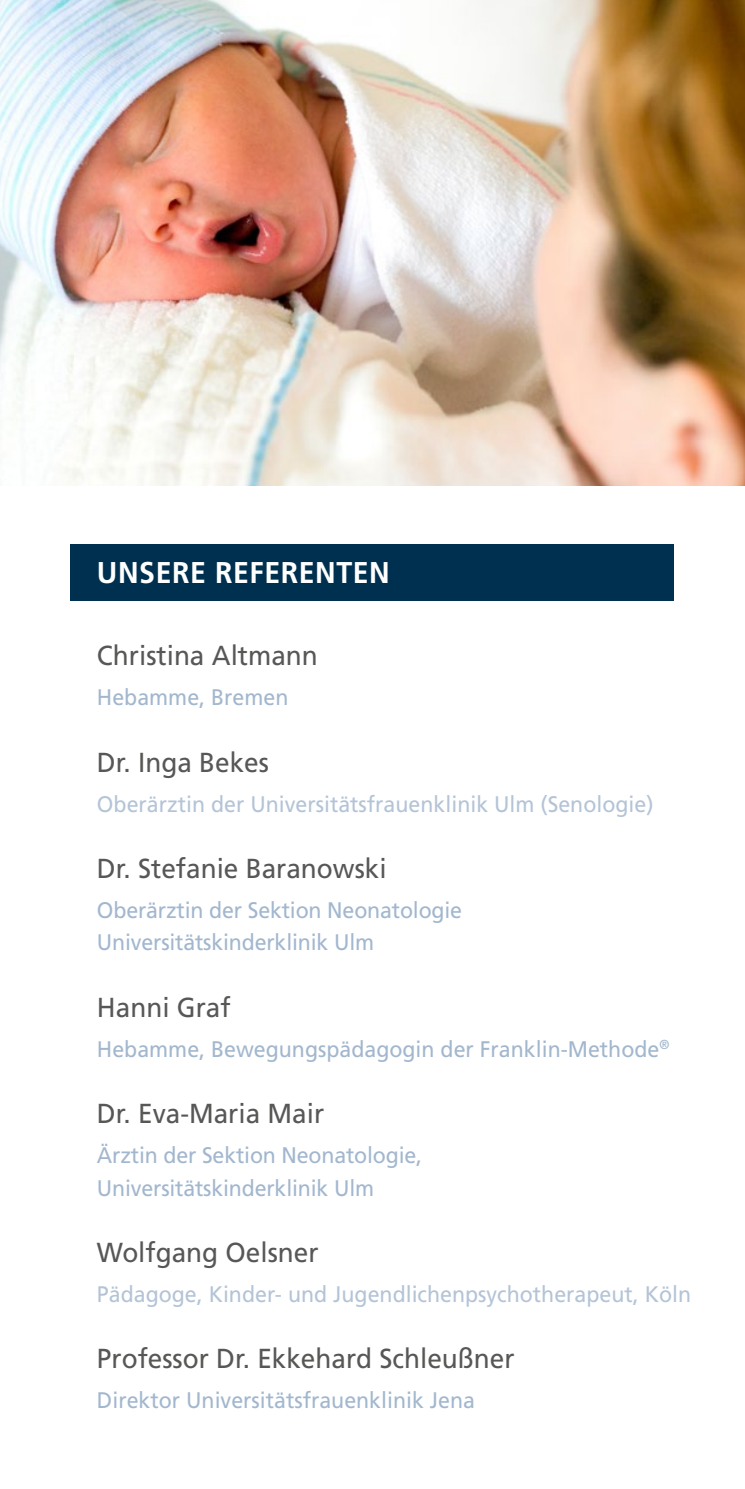
<style>
.page{position:relative;width:745px;height:1489px;background:#fff}
.page>*{position:absolute;margin:0;border:0;box-sizing:border-box;transform-origin:0 0}
.t1{font:700 30px "Frutiger LT";letter-spacing:.02em;color:#fff;scale:.95 1}
.t2{font:27.5px "Frutiger LT";color:#575756;scale:.95 1}
.t3{font:22.5px "Frutiger LT";letter-spacing:-.01em;color:#a2b7ce;scale:.95 1}
.t4{font:22.5px "Frutiger LT";color:#b4c4d7;scale:.95 1}
</style>
<div class="page">
<div style="left:71px;top:544px;width:602px;height:57px;background:#00304f"></div>
<img style="left:0;top:0;width:744px;height:485px">
<p class="t1" style="left:97px;top:554px;width:310px">UNSERE REFERENTEN</p>
<p class="t2" style="left:97px;top:639px;width:234px">Christina Altmann</p>
<p class="t3" style="left:97px;top:684px;width:203px">Hebamme, Bremen</p>
<p class="t2" style="left:97px;top:746px;width:182px">Dr. Inga Bekes</p>
<p class="t4" style="left:97px;top:790px;width:587px">Oberärztin der Universitätsfrauenklinik Ulm (Senologie)</p>
<p class="t2" style="left:97px;top:852px;width:306px">Dr. Stefanie Baranowski</p>
<p class="t3" style="left:97px;top:896px;width:385px">Oberärztin der Sektion Neonatologie</p>
<p class="t3" style="left:97px;top:929px;width:293px">Universitätskinderklinik Ulm</p>
<p class="t2" style="left:97px;top:991px;width:142px">Hanni Graf</p>
<p class="t3" style="left:97px;top:1035px;width:603px">Hebamme, Bewegungspädagogin der Franklin-Methode<sup>®</sup></p>
<p class="t2" style="left:97px;top:1097px;width:240px">Dr. Eva-Maria Mair</p>
<p class="t3" style="left:97px;top:1141px;width:343px">Ärztin der Sektion Neonatologie,</p>
<p class="t3" style="left:97px;top:1174px;width:293px">Universitätskinderklinik Ulm</p>
<p class="t2" style="left:97px;top:1236px;width:234px">Wolfgang Oelsner</p>
<p class="t4" style="left:97px;top:1280px;width:626px">Pädagoge, Kinder- und Jugendlichenpsychotherapeut, Köln</p>
<p class="t2" style="left:97px;top:1342px;width:441px">Professor Dr. Ekkehard Schleußner</p>
<p class="t3" style="left:97px;top:1386px;width:399px">Direktor Universitätsfrauenklinik Jena</p>
</div>
